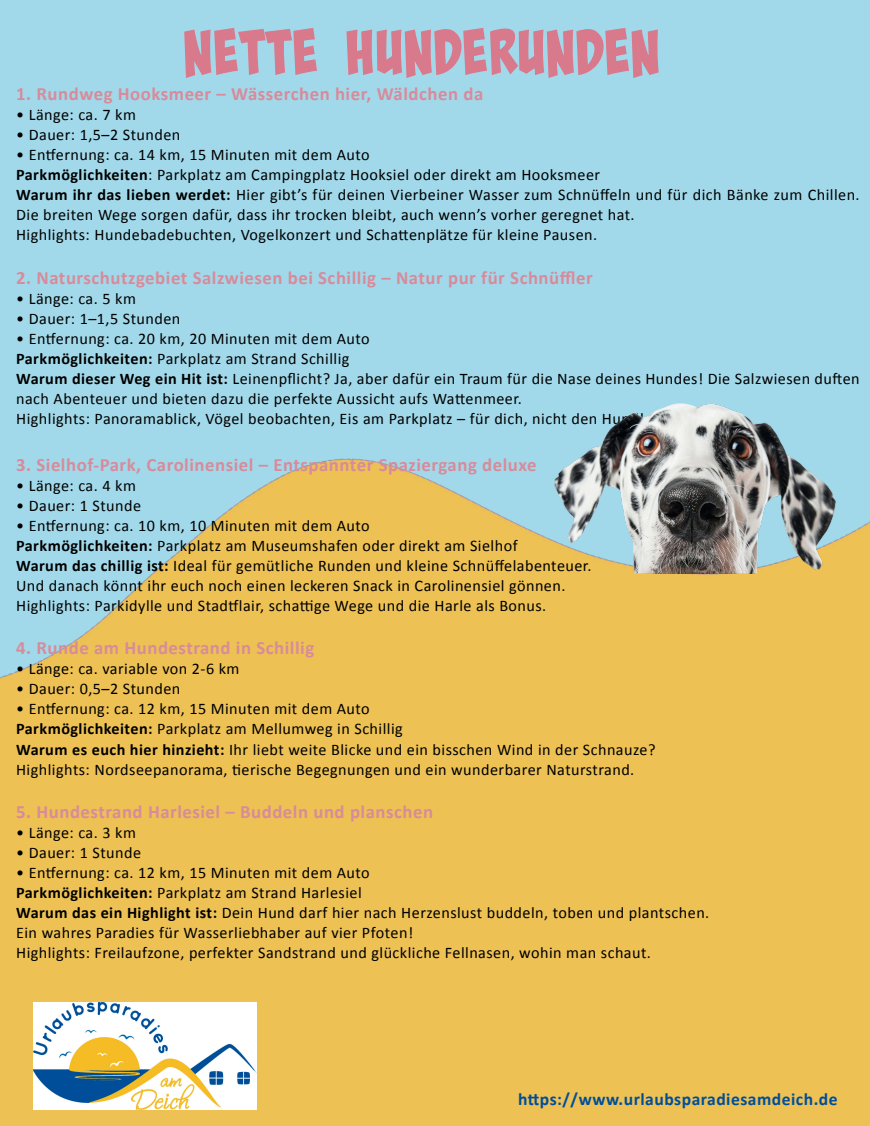
<style>
.page{position:relative;width:870px;height:1126px;background:#a2d9ea}
.page>*{position:absolute;margin:0;border:0;box-sizing:border-box;transform-origin:0 0}
.t1{font:63.25px "Bada Boom Pro BB";color:#d9798c}
.t2{font:700 18.75px "Calibri";letter-spacing:.03em;color:#d88b9a}
.t3{font:700 17.62px "Calibri";letter-spacing:.03em;color:#004e99}
.t4{font:16.12px/20px "Calibri";letter-spacing:.03em;color:#000}
.s1{font-weight:700}
</style>
<div class="page">
<img style="left:0;top:458px;width:870px;height:668px">
<img style="left:34px;top:1002px;width:223px;height:107px">
<img style="left:554px;top:403px;width:282px;height:170px">
<h1 class="t1" style="left:183px;top:15px;width:479px">NETTE HUNDERUNDEN</h1>
<h1 class="t2" style="left:16px;top:80px;width:469px">1. Rundweg Hooksmeer – Wässerchen hier, Wäldchen da</h1>
<p class="t4" style="left:16px;top:104px;width:121px">• Länge: ca. 7 km</p>
<p class="t4" style="left:16px;top:124px;width:166px">• Dauer: 1,5–2 Stunden</p>
<p class="t4" style="left:16px;top:144px;width:355px">• Entfernung: ca. 14 km, 15 Minuten mit dem Auto</p>
<p class="t4" style="left:16px;top:164px;width:845px"><span class="s1">Parkmöglichkeiten</span>: Parkplatz am Campingplatz Hooksiel oder direkt am Hooksmeer<br><span class="s1">Warum ihr das lieben werdet:</span> Hier gibt’s für deinen Vierbeiner Wasser zum Schnüffeln und für dich Bänke zum Chillen.<br>Die breiten Wege sorgen dafür, dass ihr trocken bleibt, auch wenn’s vorher geregnet hat.<br>Highlights: Hundebadebuchten, Vogelkonzert und Schattenplätze für kleine Pausen.</p>
<h1 class="t2" style="left:16px;top:264px;width:578px">2. Naturschutzgebiet Salzwiesen bei Schillig – Natur pur für Schnüffler</h1>
<p class="t4" style="left:16px;top:288px;width:121px">• Länge: ca. 5 km</p>
<p class="t4" style="left:16px;top:308px;width:166px">• Dauer: 1–1,5 Stunden</p>
<p class="t4" style="left:16px;top:328px;width:355px">• Entfernung: ca. 20 km, 20 Minuten mit dem Auto</p>
<p class="t4" style="left:16px;top:348px;width:335px"><span class="s1">Parkmöglichkeiten:</span> Parkplatz am Strand Schillig</p>
<p class="t4" style="left:16px;top:368px;width:845px"><span class="s1">Warum dieser Weg ein Hit ist:</span> Leinenpflicht? Ja, aber dafür ein Traum für die Nase deines Hundes! Die Salzwiesen duften nach Abenteuer und bieten dazu die perfekte Aussicht aufs Wattenmeer.</p>
<p class="t4" style="left:16px;top:408px;width:630px">Highlights: Panoramablick, Vögel beobachten, Eis am Parkplatz – für dich, nicht den Hund!</p>
<h1 class="t2" style="left:16px;top:451px;width:522px">3. Sielhof-Park, Carolinensiel – Entspannter Spaziergang deluxe</h1>
<p class="t4" style="left:16px;top:475px;width:121px">• Länge: ca. 4 km</p>
<p class="t4" style="left:16px;top:495px;width:127px">• Dauer: 1 Stunde</p>
<p class="t4" style="left:16px;top:515px;width:503px">• Entfernung: ca. 10 km, 10 Minuten mit dem Auto<br><span class="s1">Parkmöglichkeiten:</span> Parkplatz am Museumshafen oder direkt am Sielhof</p>
<p class="t4" style="left:16px;top:555px;width:577px"><span class="s1">Warum das chillig ist:</span> Ideal für gemütliche Runden und kleine Schnüffelabenteuer.<br>Und danach könnt ihr euch noch einen leckeren Snack in Carolinensiel gönnen.<br>Highlights: Parkidylle und Stadtflair, schattige Wege und die Harle als Bonus.</p>
<h1 class="t2" style="left:16px;top:635px;width:300px">4. Runde am Hundestrand in Schillig</h1>
<p class="t4" style="left:16px;top:658px;width:225px">• Länge: ca. variable von 2-6 km</p>
<p class="t4" style="left:16px;top:679px;width:166px">• Dauer: 0,5–2 Stunden</p>
<p class="t4" style="left:16px;top:699px;width:355px">• Entfernung: ca. 12 km, 15 Minuten mit dem Auto</p>
<p class="t4" style="left:16px;top:719px;width:641px"><span class="s1">Parkmöglichkeiten:</span> Parkplatz am Mellumweg in Schillig<br><span class="s1">Warum es euch hier hinzieht:</span> Ihr liebt weite Blicke und ein bisschen Wind in der Schnauze?<br>Highlights: Nordseepanorama, tierische Begegnungen und ein wunderbarer Naturstrand.</p>
<h1 class="t2" style="left:16px;top:798px;width:419px">5. Hundestrand Harlesiel – Buddeln und planschen</h1>
<p class="t4" style="left:16px;top:822px;width:121px">• Länge: ca. 3 km</p>
<p class="t4" style="left:16px;top:842px;width:127px">• Dauer: 1 Stunde</p>
<p class="t4" style="left:16px;top:862px;width:355px">• Entfernung: ca. 12 km, 15 Minuten mit dem Auto</p>
<p class="t4" style="left:16px;top:882px;width:695px"><span class="s1">Parkmöglichkeiten:</span> Parkplatz am Strand Harlesiel<br><span class="s1">Warum das ein Highlight ist:</span> Dein Hund darf hier nach Herzenslust buddeln, toben und plantschen.<br>Ein wahres Paradies für Wasserliebhaber auf vier Pfoten!<br>Highlights: Freilaufzone, perfekter Sandstrand und glückliche Fellnasen, wohin man schaut.</p>
<p class="t3" style="left:518px;top:1087px;width:321px">https://www.urlaubsparadiesamdeich.de</p>
</div>
